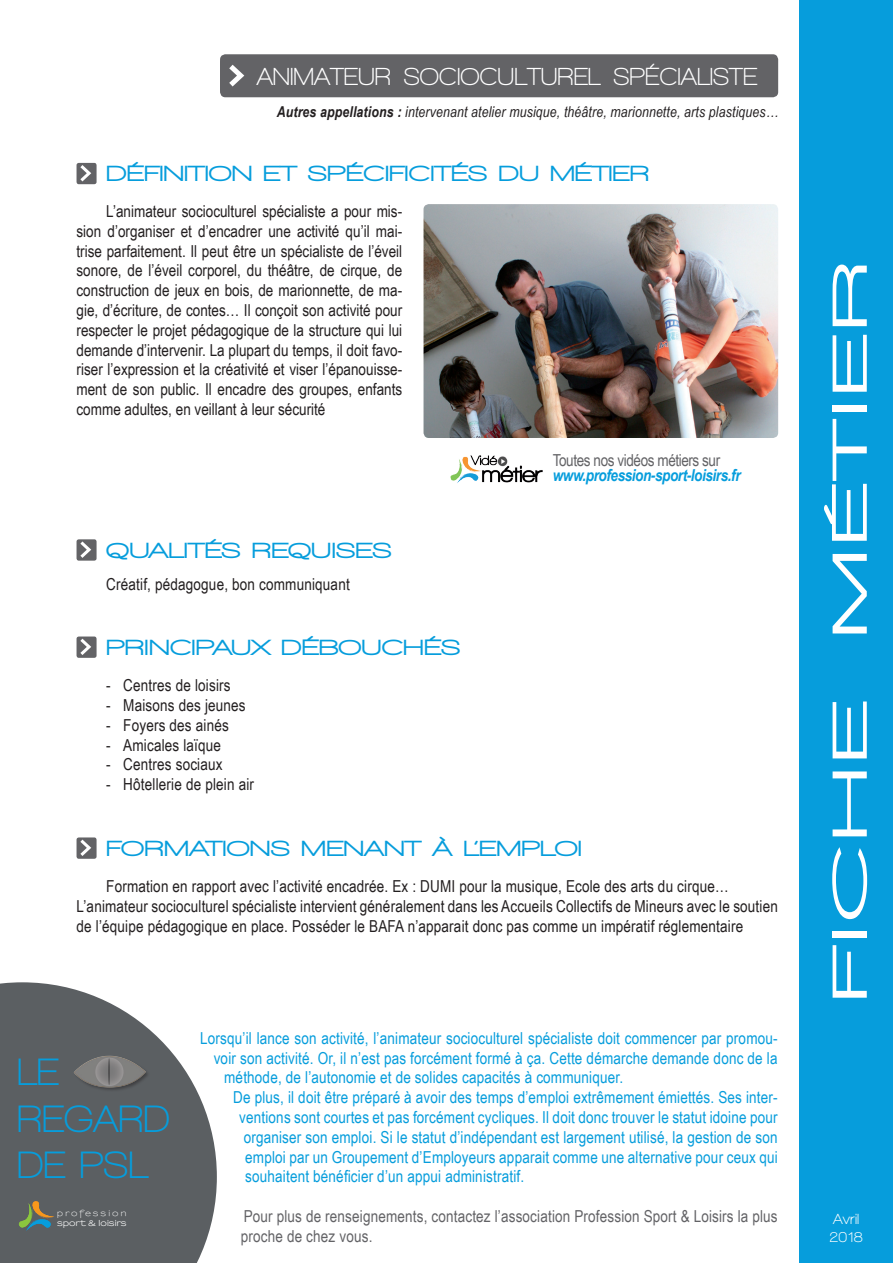
<style>
.page{position:relative;width:893px;height:1263px;background:#fff}
.page>*{position:absolute;margin:0;border:0;box-sizing:border-box;transform-origin:0 0}
.t1{font:900 50.4px "Walkway Expand";letter-spacing:.07em;color:#fff;scale:1.56 1}
.t2{font:700 39px/46.8px "Walkway";color:#069ddc}
.t3{font:700 25.2px "Walkway";color:#fff}
.t4{font:900 22.5px "Walkway Expand";color:#069ddc}
.t5{font:16.5px/19.8px "Arial Narrow";letter-spacing:.01em;color:#231f20;text-align:justify}
.t6{font:16.5px "Arial Narrow";letter-spacing:.01em;color:#069ddc}
.t7{font:16.5px/19.8px "Arial Narrow";letter-spacing:.01em;color:#636366}
.t8{font:italic 700 16.5px "Arial Narrow";letter-spacing:-.025em;color:#069ddc}
.t9{font:16.5px "Arial Narrow";letter-spacing:-.025em;color:#636366}
.t10{font:italic 15px "Arial Narrow";letter-spacing:.01em;color:#231f20}
.t11{font:700 15px/18px "Walkway";letter-spacing:.01em;color:#fff}
.t12{font:700 7.8px "Sansumi";letter-spacing:-.015em;color:#fff;scale:1.11 1}
.t13{font:600 7.8px "Sansumi";letter-spacing:.215em;color:#fff;scale:1.11 1}
.s1{font-weight:700}
</style>
<div class="page">
<svg style="left:0;top:982px;width:217px;height:281px;fill:#5b5f62"></svg>
<img style="left:67px;top:1051px;width:85px;height:41px">
<svg style="left:19px;top:1201px;width:35px;height:30px"></svg>
<div style="left:799px;top:0;width:94px;height:1263px;background:#069ddc"></div>
<img style="left:450px;top:455px;width:93px;height:28px">
<div style="left:77px;top:163px;width:20px;height:21px;background:#636366;border-radius:2px"></div>
<svg style="left:77px;top:162px;width:17px;height:23px"></svg>
<img style="left:423px;top:204px;width:355px;height:234px">
<div style="left:220px;top:54px;width:558px;height:43px;background:#636366;border-radius:5px"></div>
<svg style="left:229px;top:64px;width:16px;height:23px"></svg>
<div style="left:77px;top:539px;width:20px;height:22px;background:#636366;border-radius:2px"></div>
<svg style="left:77px;top:539px;width:17px;height:22px"></svg>
<div style="left:77px;top:636px;width:20px;height:22px;background:#636366;border-radius:2px"></div>
<svg style="left:77px;top:636px;width:17px;height:22px"></svg>
<div style="left:77px;top:837px;width:20px;height:22px;background:#636366;border-radius:2px"></div>
<svg style="left:77px;top:837px;width:17px;height:22px"></svg>
<h3 class="t3" style="left:257px;top:63px;width:502px">ANIMATEUR SOCIOCULTUREL SPÉCIALISTE</h3>
<p class="t10" style="left:277px;top:102px;width:503px"><span class="s1">Autres appellations :</span> intervenant atelier musique, théâtre, marionnette, arts plastiques…</p>
<h3 class="t4" style="left:106px;top:162px;width:544px">DÉFINITION ET SPÉCIFICITÉS DU MÉTIER</h3>
<p class="t5" style="left:77px;top:201px;width:327px;text-indent:30px">L’animateur socioculturel spécialiste a pour mis&shy;sion d’organiser et d’encadrer une activité qu’il mai&shy;trise parfaitement. Il peut être un spécialiste de l’éveil sonore, de l’éveil corporel, du théâtre, de cirque, de construction de jeux en bois, de marionnette, de ma&shy;gie, d’écriture, de contes… Il conçoit son activité pour respecter le projet pédagogique de la structure qui lui demande d’intervenir. La plupart du temps, il doit favo&shy;riser l’expression et la créativité et viser l’épanouisse&shy;ment de son public. Il encadre des groupes, enfants comme adultes, en veillant à leur sécurité</p>
<h3 class="t4" style="left:106px;top:538px;width:287px">QUALITÉS REQUISES</h3>
<p class="t5" style="left:106px;top:573px;width:245px">Créatif, pédagogue, bon communiquant</p>
<h3 class="t4" style="left:106px;top:635px;width:356px">PRINCIPAUX DÉBOUCHÉS</h3>
<p class="t5" style="left:106px;top:675px;width:126px">- Centres de loisirs</p>
<p class="t5" style="left:106px;top:695px;width:141px">- Maisons des jeunes</p>
<p class="t5" style="left:106px;top:714px;width:124px">- Foyers des ainés</p>
<p class="t5" style="left:106px;top:734px;width:116px">- Amicales laïque</p>
<p class="t5" style="left:106px;top:754px;width:118px">- Centres sociaux</p>
<p class="t5" style="left:106px;top:774px;width:149px">- Hôtellerie de plein air</p>
<p class="t9" style="left:553px;top:448px;width:169px">Toutes nos vidéos métiers sur</p>
<p class="t8" style="left:553px;top:462px;width:189px">www.profession-sport-loisirs.fr</p>
<h3 class="t4" style="left:106px;top:836px;width:477px">FORMATIONS MENANT À L’EMPLOI</h3>
<p class="t5" style="left:77px;top:876px;width:703px;text-align:left;text-indent:30px">Formation en rapport avec l’activité encadrée. Ex : DUMI pour la musique, Ecole des arts du cirque…<br>L’animateur socioculturel spécialiste intervient généralement dans les Accueils Collectifs de Mineurs avec le soutien de l’équipe pédagogique en place. Posséder le BAFA n’apparait donc pas comme un impératif réglementaire</p>
<h2 class="t2" style="left:17px;top:1048px;width:154px">LE<br>REGARD<br>DE PSL</h2>
<p class="t13" style="left:57px;top:1209px;width:65px">profession</p>
<p class="t12" style="left:57px;top:1219px;width:64px">sport &amp; loisirs</p>
<p class="t6" style="left:200px;top:1026px;width:579px">Lorsqu’il lance son activité, l’animateur socioculturel spécialiste doit commencer par promou-</p>
<p class="t6" style="left:214px;top:1045px;width:565px">voir son activité. Or, il n’est pas forcément formé à ça. Cette démarche demande donc de la</p>
<p class="t6" style="left:224px;top:1065px;width:400px">méthode, de l’autonomie et de solides capacités à communiquer.</p>
<p class="t6" style="left:233px;top:1085px;width:546px">De plus, il doit être préparé à avoir des temps d’emploi extrêmement émiettés. Ses inter-</p>
<p class="t6" style="left:239px;top:1105px;width:540px">ventions sont courtes et pas forcément cycliques. Il doit donc trouver le statut idoine pour</p>
<p class="t6" style="left:244px;top:1125px;width:535px">organiser son emploi. Si le statut d’indépendant est largement utilisé, la gestion de son</p>
<p class="t6" style="left:245px;top:1144px;width:534px">emploi par un Groupement d’Employeurs apparait comme une alternative pour ceux qui</p>
<p class="t6" style="left:245px;top:1164px;width:280px">souhaitent bénéficier d’un appui administratif.</p>
<p class="t7" style="left:241px;top:1205px;width:538px">Pour plus de renseignements, contactez l’association Profession Sport &amp; Loisirs la plus proche de chez vous.</p>
<h1 class="t1" style="left:823px;top:637px;width:242px;rotate:-90deg">métier</h1>
<h1 class="t1" style="left:823px;top:1001px;width:194px;rotate:-90deg">fiche</h1>
<p class="t11" style="left:830px;top:1209px;width:35px">Avril<br>2018</p>
</div>
